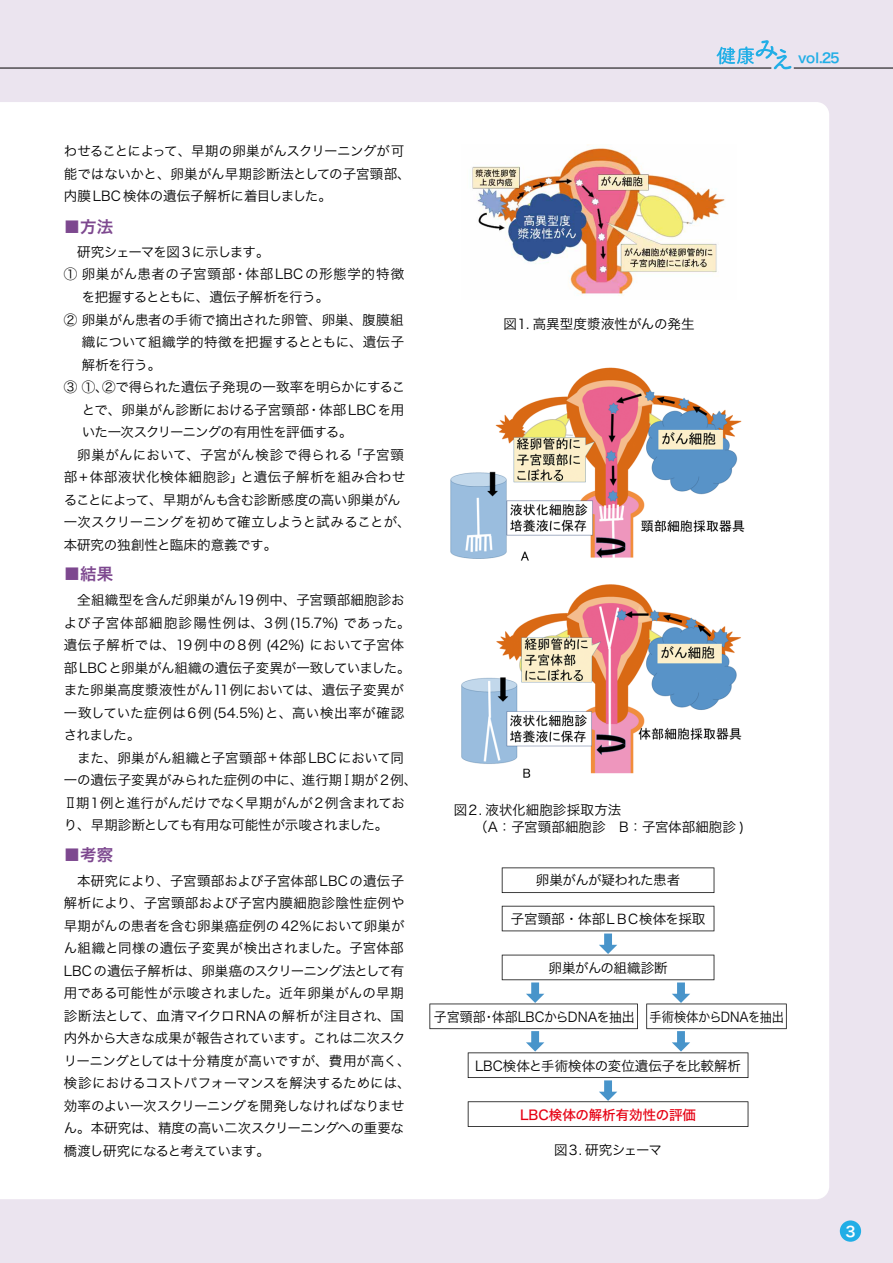
<style>
.page{position:relative;width:893px;height:1263px;background:#ebe4ef}
.page>*{position:absolute;margin:0;border:0;box-sizing:border-box;transform-origin:0 0}
.t1{font:16.5px "Hira Kaku Pro W6";color:#7d488f}
.t2{font:14.25px "Hira Kaku Pro W6";color:#fff}
.t3{font:13.5px/22.5px "Hira Kaku Pro W3";letter-spacing:-.005em;color:#000}
.t4{font:13.5px "Hira Kaku Pro W3";letter-spacing:.015em;color:#000}
.t5{font:13.5px "Hira Kaku Pro W3";letter-spacing:-.03em;color:#000}
.t6{font:13.5px "Hira Kaku Pro W3";letter-spacing:-.045em;color:#000}
.t7{font:13.5px "Hira Kaku Pro W3";letter-spacing:.05em;color:#000}
.t8{font:13.5px "Hira Kaku Pro W3";letter-spacing:.035em;color:#000}
.t9{font:13.5px "Hira Kaku Pro W3";letter-spacing:-.05em;color:#000}
.t10{font:13.5px "Hira Kaku Pro W3";letter-spacing:-.005em;color:#000;scale:.96 1}
.t11{font:13.5px "Hiragino Sans W5";color:#e60013}
.t12{font:13.5px "Hira Kaku Pro W3";letter-spacing:-.025em;color:#000;scale:.91 1}
.t13{font:13.5px "Hira Kaku Pro W3";letter-spacing:-.085em;color:#000}
.t14{font:13.5px "Hira Kaku Pro W6";color:#21aee6}
.s1{font-family:"Gothic MB101 Pro";font-weight:300}
</style>
<div class="page">
<div style="left:0;top:102px;width:829px;height:1097px;background:#fff"></div>
<hr style="left:794px;top:68px;width:99px;height:1px;background:#000">
<hr style="left:0;top:68px;width:771px;height:1px;background:#000">
<img style="left:462px;top:145px;width:274px;height:154px">
<img style="left:449px;top:364px;width:300px;height:417px">
<svg style="left:502px;top:867px;width:212px;height:26px;background:#efefef"></svg>
<svg style="left:429px;top:906px;width:358px;height:221px;background:#f5f6f7"></svg>
<div style="left:840px;top:1220px;width:21px;height:22px;background:#21aee6;border-radius:50%"></div>
<svg style="left:717px;top:40px;width:75px;height:29px"></svg>
<p class="t14" style="left:798px;top:46px;width:43px">vol.25</p>
<p class="t3" style="left:64px;top:139px;width:348px">わせることによって、早期の卵巣がんスクリーニングが可能ではないかと、卵巣がん早期診断法としての子宮頸部、内膜LBC 検体の遺伝子解析に着目しました。</p>
<p class="t1" style="left:64px;top:212px;width:51px">■方法</p>
<p class="t6" style="left:64px;top:240px;width:207px">　研究シェーマを図 3に示します。</p>
<p class="t7" style="left:64px;top:262px;width:342px">① 卵巣がん患者の子宮頸部・体部LBCの形態学的特徴</p>
<p class="t6" style="left:82px;top:285px;width:249px">を把握するとともに、遺伝子解析を行う。</p>
<p class="t3" style="left:64px;top:307px;width:341px">② 卵巣がん患者の手術で摘出された卵管、卵巣、腹膜組</p>
<p class="t4" style="left:82px;top:330px;width:324px">織について組織学的特徴を把握するとともに、遺伝子</p>
<p class="t3" style="left:82px;top:352px;width:81px">解析を行う。</p>
<p class="t3" style="left:64px;top:375px;width:343px">③ ①、②で得られた遺伝子発現の一致率を明らかにするこ</p>
<p class="t3" style="left:82px;top:397px;width:324px">とで、卵巣がん診断における子宮頸部・体部LBCを用</p>
<p class="t9" style="left:82px;top:420px;width:272px">いた一次スクリーニングの有用性を評価する。</p>
<p class="t4" style="left:64px;top:442px;width:342px">　卵巣がんにおいて、子宮がん検診で得られる「子宮頸</p>
<p class="t8" style="left:64px;top:465px;width:343px">部+体部液状化検体細胞診」と遺伝子解析を組み合わせ</p>
<p class="t5" style="left:64px;top:487px;width:338px">ることによって、早期がんも含む診断感度の高い卵巣がん</p>
<p class="t3" style="left:64px;top:510px;width:348px">一次スクリーニングを初めて確立しようと試みることが、</p>
<p class="t3" style="left:64px;top:532px;width:215px">本研究の独創性と臨床的意義です。</p>
<p class="t1" style="left:64px;top:559px;width:51px">■結果</p>
<p class="t3" style="left:64px;top:588px;width:355px">　全組織型を含んだ卵巣がん19例中、子宮頸部細胞診および子宮体部細胞診陽性例は、3例(15.7%) であった。遺伝子解析では、19例中の8例 (42%) において子宮体部LBCと卵巣がん組織の遺伝子変異が一致していました。また卵巣高度漿液性がん11例においては、遺伝子変異が一致していた症例は6例(54.5%)と、高い検出率が確認されました。<br>　また、卵巣がん組織と子宮頸部+体部LBCにおいて同一の遺伝子変異がみられた症例の中に、進行期<span class="s1">Ⅰ</span>期が2例、<br><span class="s1">Ⅱ</span>期1例と進行がんだけでなく早期がんが2例含まれており、早期診断としても有用な可能性が示唆されました。</p>
<p class="t1" style="left:64px;top:840px;width:51px">■考察</p>
<p class="t3" style="left:64px;top:868px;width:348px">　本研究により、子宮頸部および子宮体部LBCの遺伝子解析により、子宮頸部および子宮内膜細胞診陰性症例や早期がんの患者を含む卵巣癌症例の42％において卵巣がん組織と同様の遺伝子変異が検出されました。子宮体部<br>LBCの遺伝子解析は、卵巣癌のスクリーニング法として有用である可能性が示唆されました。近年卵巣がんの早期診断法として、血清マイクロRNAの解析が注目され、国内外から大きな成果が報告されています。これは二次スクリーニングとしては十分精度が高いですが、費用が高く、検診におけるコストパフォーマンスを解決するためには、効率のよい一次スクリーニングを開発しなければなりません。本研究は、精度の高い二次スクリーニングへの重要な橋渡し研究になると考えています。</p>
<p class="t3" style="left:503px;top:312px;width:193px">図１. 高異型度漿液性がんの発生</p>
<p class="t3" style="left:454px;top:801px;width:292px;line-height:16.5px">図２. 液状化細胞診採取方法<br>　　（A：子宮頸部細胞診　B：子宮体部細胞診 )</p>
<p class="t5" style="left:536px;top:868px;width:146px">卵巣がんが疑われた患者</p>
<p class="t3" style="left:511px;top:906px;width:196px">子宮頸部・体部ＬＢＣ検体を採取</p>
<p class="t3" style="left:548px;top:955px;width:121px">卵巣がんの組織診断</p>
<p class="t12" style="left:650px;top:1005px;width:149px">手術検体からDNAを抽出</p>
<p class="t10" style="left:434px;top:1005px;width:210px">子宮頸部・体部LBCからDNAを抽出</p>
<p class="t3" style="left:475px;top:1053px;width:268px">LBC検体と手術検体の変位遺伝子を比較解析</p>
<p class="t11" style="left:520px;top:1103px;width:178px">LBC検体の解析有効性の評価</p>
<p class="t13" style="left:554px;top:1138px;width:109px">図３. 研究シェーマ</p>
<p class="t2" style="left:845px;top:1219px;width:12px">3</p>
</div>
